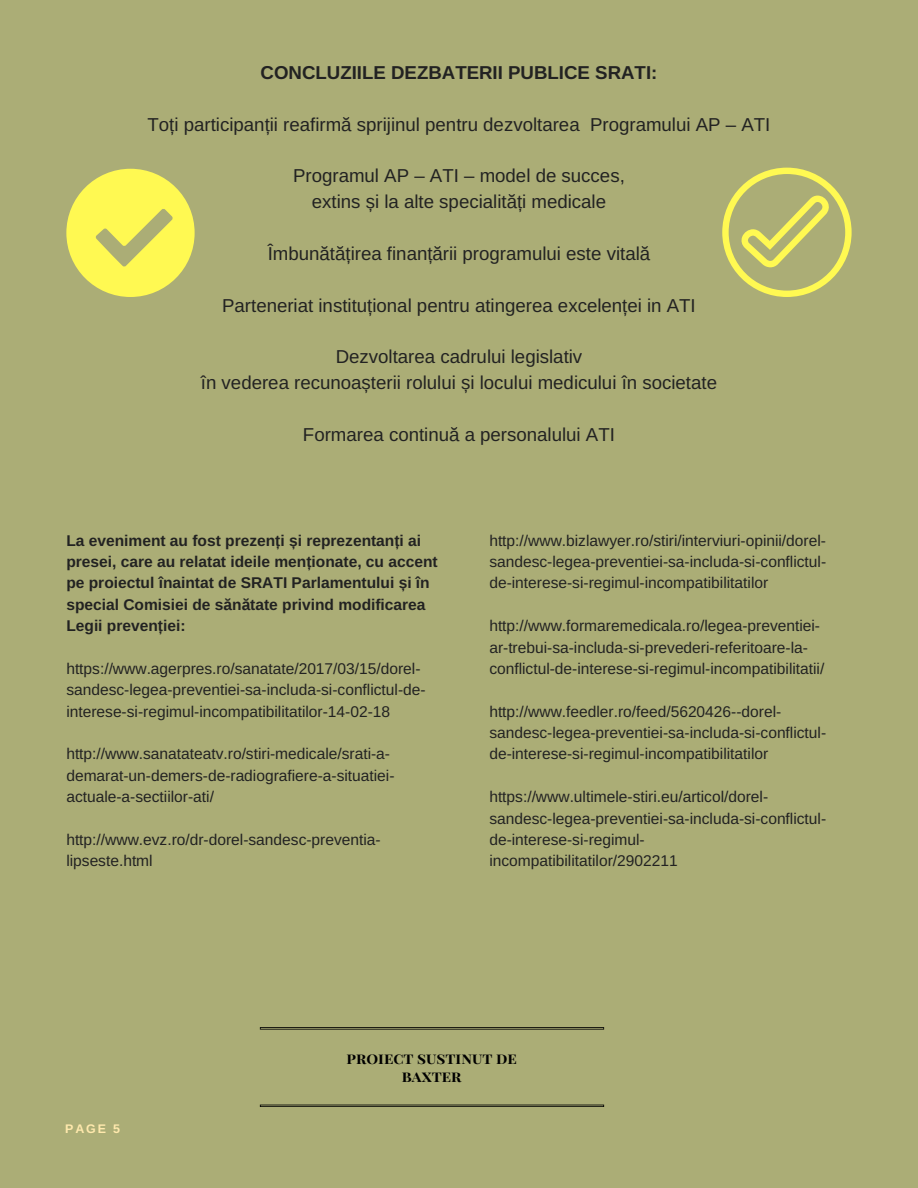
<style>
.page{position:relative;width:918px;height:1188px;background:#abad76}
.page>*{position:absolute;margin:0;border:0;box-sizing:border-box;transform-origin:0 0}
.t1{font:18.75px/25.8px "Arimo";color:#222;text-align:center}
.t2{font:700 18.75px "Arimo";color:#222}
.t3{font:15.6px/21.3px "Arimo";color:#222}
.t4{font:700 15.6px/21.3px "Arimo";color:#222}
.t5{font:700 15.6px/18px "Playfair Display SC";color:#000;text-align:center}
.t6{font:700 12.45px "Arimo";color:#ffe9ad}
.s1{font-family:"Liberation Sans"}
</style>
<div class="page">
<svg style="left:260px;top:1027px;width:344px;height:3px"></svg>
<svg style="left:260px;top:1105px;width:344px;height:2px"></svg>
<svg style="left:722px;top:168px;width:130px;height:129px"></svg>
<svg style="left:66px;top:169px;width:129px;height:128px"></svg>
<p class="t2" style="left:261px;top:62px;width:398px">CONCLUZIILE DEZBATERII PUBLICE SRATI:</p>
<p class="t1" style="left:148px;top:111px;width:624px">To<span class="s1">ț</span>i participan<span class="s1">ț</span>ii reafirm<span class="s1">ă</span> sprijinul pentru dezvoltarea Programului AP – ATI</p>
<p class="t1" style="left:293px;top:163px;width:333px">Programul AP – ATI – model de succes, extins <span class="s1">ș</span>i la alte specialit<span class="s1">ăț</span>i medicale</p>
<p class="t1" style="left:268px;top:240px;width:384px">Îmbun<span class="s1">ă</span>t<span class="s1">ăț</span>irea finan<span class="s1">ță</span>rii programului este vital<span class="s1">ă</span></p>
<p class="t1" style="left:222px;top:292px;width:475px">Parteneriat institu<span class="s1">ț</span>ional pentru atingerea excelen<span class="s1">ț</span>ei in ATI</p>
<p class="t1" style="left:201px;top:344px;width:518px">Dezvoltarea cadrului legislativ<br>în vederea recunoa<span class="s1">ș</span>terii rolului <span class="s1">ș</span>i locului medicului în societate</p>
<p class="t1" style="left:303px;top:422px;width:313px">Formarea continu<span class="s1">ă</span> a personalului ATI</p>
<p class="t4" style="left:66px;top:530px;width:373px">La eveniment au fost prezen<span class="s1">ț</span>i <span class="s1">ș</span>i reprezentan<span class="s1">ț</span>i ai presei, care au relatat ideile men<span class="s1">ț</span>ionate, cu accent pe proiectul înaintat de SRATI Parlamentului <span class="s1">ș</span>i în special Comisiei de s<span class="s1">ă</span>n<span class="s1">ă</span>tate privind modificarea Legii preven<span class="s1">ț</span>iei:</p>
<p class="t3" style="left:66px;top:658px;width:361px">https://www.agerpres.ro/sanatate/2017/03/15/dorel&shy;sandesc-legea-preventiei-sa-includa-si-conflictul-de&shy;interese-si-regimul-incompatibilitatilor-14-02-18</p>
<p class="t3" style="left:66px;top:743px;width:330px">http://www.sanatateatv.ro/stiri-medicale/srati-a&shy;demarat-un-demers-de-radiografiere-a-situatiei&shy;actuale-a-sectiilor-ati/</p>
<p class="t3" style="left:66px;top:829px;width:316px">http://www.evz.ro/dr-dorel-sandesc-preventia&shy;lipseste.html</p>
<p class="t3" style="left:489px;top:530px;width:338px;text-align:justify">http://www.bizlawyer.ro/stiri/interviuri-opinii/dorel&shy;sandesc-legea-preventiei-sa-includa-si-conflictul&shy;de-interese-si-regimul-incompatibilitatilor</p>
<p class="t3" style="left:489px;top:615px;width:336px">http://www.formaremedicala.ro/legea-preventiei&shy;ar-trebui-sa-includa-si-prevederi-referitoare-la&shy;conflictul-de-interese-si-regimul-incompatibilitatii/</p>
<p class="t3" style="left:489px;top:701px;width:338px">http://www.feedler.ro/feed/5620426--dorel&shy;sandesc-legea-preventiei-sa-includa-si-conflictul&shy;de-interese-si-regimul-incompatibilitatilor</p>
<p class="t3" style="left:489px;top:786px;width:338px">https://www.ultimele-stiri.eu/articol/dorel&shy;sandesc-legea-preventiei-sa-includa-si-conflictul&shy;de-interese-si-regimul&shy;incompatibilitatilor/2902211</p>
<p class="t6" style="left:65px;top:1122px;width:56px">PAGE 5</p>
<p class="t5" style="left:347px;top:1049px;width:172px">PROIECT SUSTINUT DE<br>BAXTER</p>
</div>
